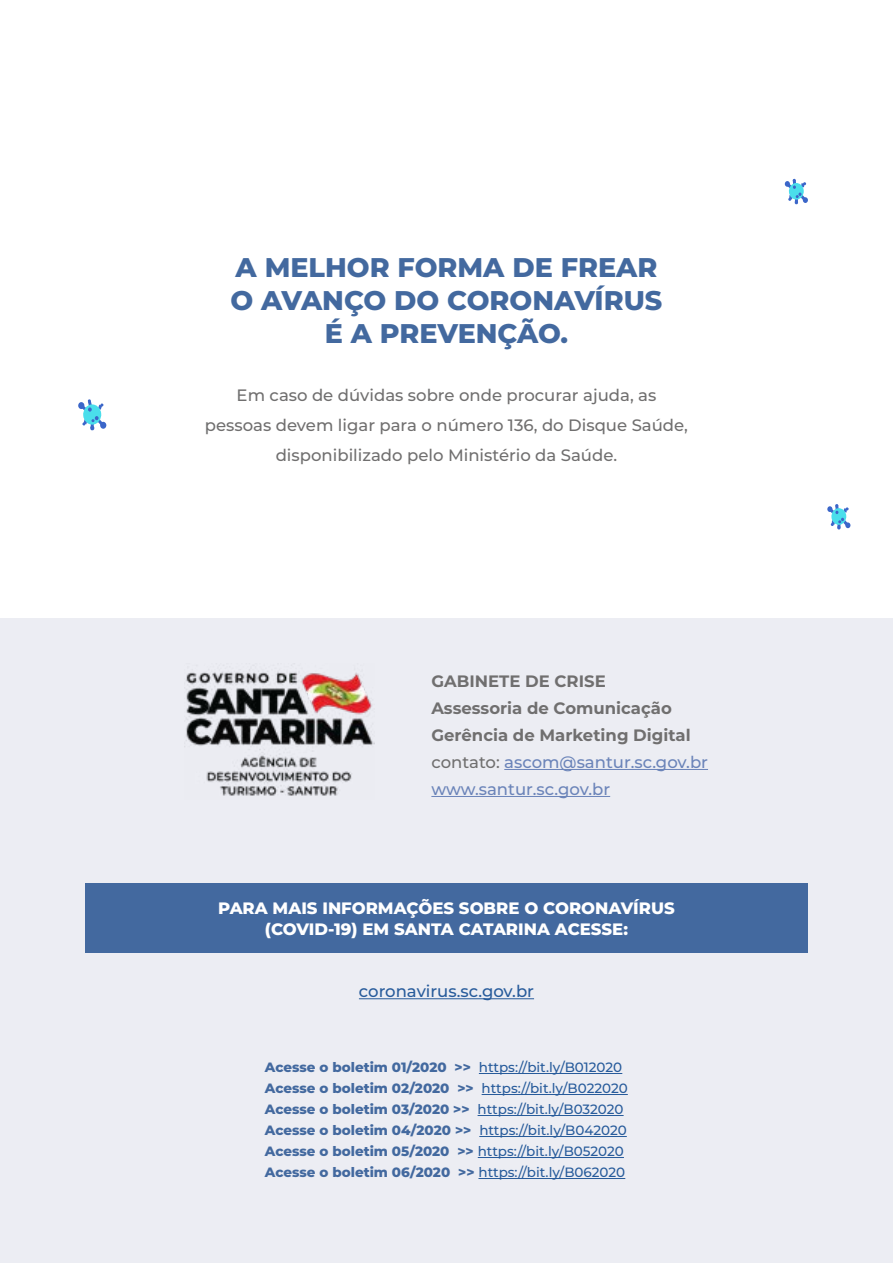
<style>
.page{position:relative;width:893px;height:1263px;background:#fff}
.page>*{position:absolute;margin:0;border:0;box-sizing:border-box;transform-origin:0 0}
.t1{font:800 27px/33px "Montserrat";color:#43699f;text-align:center}
.t2{font:500 16.5px/30px "Montserrat";color:#706f6f;text-align:center}
.t3{font:700 16.5px/27px "Montserrat";color:#706f6f}
.t4{font:800 16.5px/21px "Montserrat";color:#fff;text-align:center}
.t5{font:500 16.5px "Montserrat";color:#275b9b}
.t6{font:800 13.5px/21px "Montserrat";color:#43699f}
.s1{font-weight:500}
.s2{font-weight:500;color:#6b84b9}
.s3{font-weight:500;color:#275b9b}
</style>
<div class="page">
<div style="left:0;top:618px;width:893px;height:645px;background:#ecedf3"></div>
<div style="left:85px;top:883px;width:723px;height:70px;background:#43699f"></div>
<hr style="left:504px;top:769px;width:204px;height:1px;background:#6b84b9">
<hr style="left:431px;top:796px;width:179px;height:1px;background:#6b84b9">
<hr style="left:359px;top:998px;width:175px;height:1px;background:#275b9b">
<svg style="left:827px;top:504px;width:24px;height:26px"></svg>
<svg style="left:784px;top:178px;width:24px;height:27px"></svg>
<svg style="left:78px;top:399px;width:29px;height:32px"></svg>
<img style="left:186px;top:669px;width:189px;height:127px">
<hr style="left:479px;top:1073px;width:143px;height:1px;background:#275b9b">
<hr style="left:482px;top:1094px;width:146px;height:1px;background:#275b9b">
<hr style="left:478px;top:1115px;width:146px;height:1px;background:#275b9b">
<hr style="left:479px;top:1136px;width:148px;height:1px;background:#275b9b">
<hr style="left:478px;top:1157px;width:146px;height:1px;background:#275b9b">
<hr style="left:478px;top:1178px;width:147px;height:1px;background:#275b9b">
<h1 class="t1" style="left:230px;top:250px;width:433px">A MELHOR FORMA DE FREAR<br>O AVANÇO DO CORONAVÍRUS<br>É A PREVENÇÃO.</h1>
<p class="t2" style="left:205px;top:379px;width:485px">Em caso de dúvidas sobre onde procurar ajuda, as pessoas devem ligar para o número 136, do Disque Saúde, disponibilizado pelo Ministério da Saúde.</p>
<p class="t3" style="left:431px;top:667px;width:278px">GABINETE DE CRISE<br>Assessoria de Comunicação<br>Gerência de Marketing Digital <span class="s1">contato:</span> <span class="s2">ascom@santur.sc.gov.br www.santur.sc.gov.br</span></p>
<p class="t4" style="left:218px;top:896px;width:458px">PARA MAIS INFORMAÇÕES SOBRE O CORONAVÍRUS (COVID-19) EM SANTA CATARINA ACESSE:</p>
<p class="t5" style="left:359px;top:980px;width:177px">coronavirus.sc.gov.br</p>
<p class="t6" style="left:265px;top:1056px;width:364px">Acesse o boletim 01/2020 &gt;&gt; <span class="s3">https://bit.ly/B012020<br></span>Acesse o boletim 02/2020 &gt;&gt; <span class="s3">https://bit.ly/B022020<br></span>Acesse o boletim 03/2020 &gt;&gt; <span class="s3">https://bit.ly/B032020<br></span>Acesse o boletim 04/2020 &gt;&gt; <span class="s3">https://bit.ly/B042020<br></span>Acesse o boletim 05/2020 &gt;&gt; <span class="s3">https://bit.ly/B052020<br></span>Acesse o boletim 06/2020 &gt;&gt; <span class="s3">https://bit.ly/B062020</span></p>
</div>
